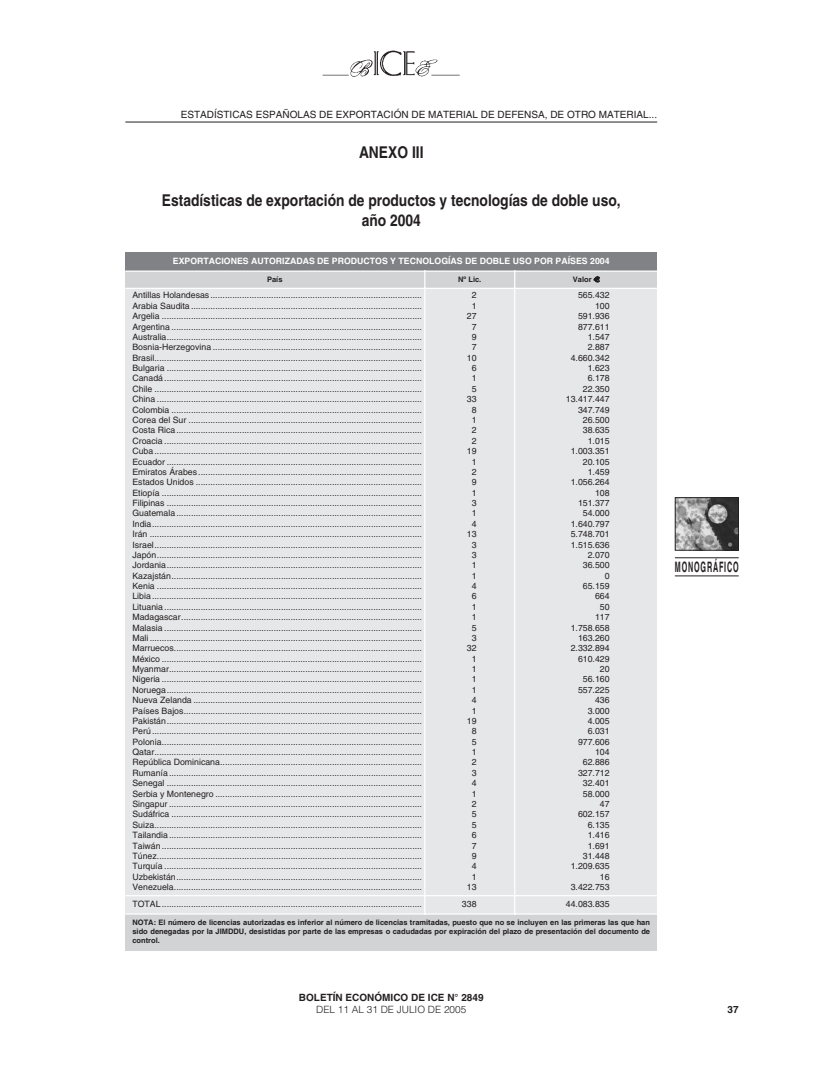
<style>
.page{position:relative;width:819px;height:1074px;background:#fff}
.page>*{position:absolute;margin:0;border:0;box-sizing:border-box;transform-origin:0 0}
.t1{font:700 16.25px/19.5px "Helvetica";color:#231f20;text-align:center;scale:.85 1}
.t2{font:700 14.38px "Helvetica";letter-spacing:.115em;color:#231f20;scale:.5 1}
.t3{font:10px "Helvetica";color:#231f20}
.t4{font:700 10px "Helvetica";color:#231f20}
.t5{font:300 10px "Helvetica";color:#231f20}
.t6{font:8.75px/10.4px "Helvetica";color:#231f20;text-align:justify}
.t7{font:700 8.75px "Helvetica";color:#fff}
.t8{font:700 7.5px/9px "Helvetica";color:#231f20;text-align:justify}
.s1{font-family:"Euro Logo";font-weight:400}
</style>
<div class="page">
<img style="left:322px;top:51px;width:138px;height:25px">
<hr style="left:674px;top:557px;width:64px;height:1px;background:#231f20">
<hr style="left:674px;top:575px;width:64px;height:1px;background:#231f20">
<svg style="left:125px;top:121px;width:614px;height:430px"></svg>
<div style="left:125px;top:253px;width:532px;height:18px;background:#808285"></div>
<div style="left:125px;top:271px;width:300px;height:17px;background:#d1d3d4"></div>
<div style="left:425px;top:271px;width:89px;height:17px;background:#d1d3d4"></div>
<div style="left:514px;top:271px;width:143px;height:17px;background:#d1d3d4"></div>
<div style="left:125px;top:288px;width:300px;height:607px;background:#e6e7e8"></div>
<div style="left:425px;top:288px;width:89px;height:607px;background:#e6e7e8"></div>
<div style="left:514px;top:288px;width:143px;height:607px;background:#e6e7e8"></div>
<div style="left:125px;top:895px;width:300px;height:19px;background:#e6e7e8"></div>
<div style="left:425px;top:895px;width:89px;height:19px;background:#e6e7e8"></div>
<div style="left:514px;top:895px;width:143px;height:19px;background:#e6e7e8"></div>
<div style="left:125px;top:914px;width:532px;height:36px;background:#d1d3d4"></div>
<hr style="left:424px;top:270px;width:1px;height:644px;background:#fff">
<hr style="left:514px;top:270px;width:1px;height:644px;background:#fff">
<hr style="left:125px;top:270px;width:532px;height:2px;background:#fff">
<hr style="left:125px;top:288px;width:532px;height:1px;background:#fff">
<hr style="left:125px;top:895px;width:532px;height:1px;background:#fff">
<hr style="left:125px;top:913px;width:532px;height:1px;background:#fff">
<p class="t3" style="left:181px;top:111px;width:478px">ESTADÍSTICAS ESPAÑOLAS DE EXPORTACIÓN DE MATERIAL DE DEFENSA, DE OTRO MATERIAL...</p>
<h1 class="t1" style="left:359px;top:144px;width:77px">ANEXO III</h1>
<h1 class="t1" style="left:162px;top:192px;width:541px">Estadísticas de exportación de productos y tecnologías de doble uso, año 2004</h1>
<p class="t7" style="left:173px;top:258px;width:438px">EXPORTACIONES AUTORIZADAS DE PRODUCTOS Y TECNOLOGÍAS DE DOBLE USO POR PAÍSES 2004</p>
<p class="t8" style="left:267px;top:275px;width:17px">País</p>
<p class="t8" style="left:458px;top:275px;width:25px">Nº Lic.</p>
<p class="t8" style="left:573px;top:275px;width:28px">Valor <span class="s1">t</span></p>
<p class="t6" style="left:132px;top:291px;width:291px">Antillas Holandesas.......................................................................................<br>Arabia Saudita...............................................................................................<br>Argelia ...........................................................................................................<br>Argentina .......................................................................................................<br>Australia.........................................................................................................<br>Bosnia-Herzegovina ......................................................................................<br>Brasil..............................................................................................................<br>Bulgaria .........................................................................................................<br>Canadá..........................................................................................................<br>Chile ..............................................................................................................<br>China .............................................................................................................<br>Colombia .......................................................................................................<br>Corea del Sur ................................................................................................<br>Costa Rica.....................................................................................................<br>Croacia ..........................................................................................................<br>Cuba..............................................................................................................<br>Ecuador .........................................................................................................<br>Emiratos Árabes............................................................................................<br>Estados Unidos .............................................................................................<br>Etiopía ...........................................................................................................<br>Filipinas .........................................................................................................<br>Guatemala.....................................................................................................<br>India...............................................................................................................<br>Irán ................................................................................................................<br>Israel..............................................................................................................<br>Japón.............................................................................................................<br>Jordania.........................................................................................................<br>Kazajstán.......................................................................................................<br>Kenia .............................................................................................................<br>Libia...............................................................................................................<br>Lituania..........................................................................................................<br>Madagascar...................................................................................................<br>Malasia ..........................................................................................................<br>Mali................................................................................................................<br>Marruecos......................................................................................................<br>México ...........................................................................................................<br>Myanmar........................................................................................................<br>Nigeria ...........................................................................................................<br>Noruega.........................................................................................................<br>Nueva Zelanda ..............................................................................................<br>Países Bajos..................................................................................................<br>Pakistán.........................................................................................................<br>Perú...............................................................................................................<br>Polonia...........................................................................................................<br>Qatar..............................................................................................................<br>República Dominicana...................................................................................<br>Rumanía........................................................................................................<br>Senegal .........................................................................................................<br>Serbia y Montenegro .....................................................................................<br>Singapur ........................................................................................................<br>Sudáfrica .......................................................................................................<br>Suiza..............................................................................................................<br>Tailandia........................................................................................................<br>Taiwán...........................................................................................................<br>Túnez.............................................................................................................<br>Turquía ..........................................................................................................<br>Uzbekistán.....................................................................................................<br>Venezuela......................................................................................................</p>
<p class="t6" style="left:467px;top:291px;width:11px;text-align:center">2<br>1<br>27<br>7<br>9<br>7<br>10<br>6<br>1<br>5<br>33<br>8<br>1<br>2<br>2<br>19<br>1<br>2<br>9<br>1<br>3<br>1<br>4<br>13<br>3<br>3<br>1<br>1<br>4<br>6<br>1<br>1<br>5<br>3<br>32<br>1<br>1<br>1<br>1<br>4<br>1<br>19<br>8<br>5<br>1<br>2<br>3<br>4<br>1<br>2<br>5<br>5<br>6<br>7<br>9<br>4<br>1<br>13</p>
<p class="t6" style="left:566px;top:291px;width:45px;text-align:right">565.432<br>100<br>591.936<br>877.611<br>1.547<br>2.887<br>4.660.342<br>1.623<br>6.178<br>22.350<br>13.417.447<br>347.749<br>26.500<br>38.635<br>1.015<br>1.003.351<br>20.105<br>1.459<br>1.056.264<br>108<br>151.377<br>54.000<br>1.640.797<br>5.748.701<br>1.515.636<br>2.070<br>36.500<br>0<br>65.159<br>664<br>50<br>117<br>1.758.658<br>163.260<br>2.332.894<br>610.429<br>20<br>56.160<br>557.225<br>436<br>3.000<br>4.005<br>6.031<br>977.606<br>104<br>62.886<br>327.712<br>32.401<br>58.000<br>47<br>602.157<br>6.135<br>1.416<br>1.691<br>31.448<br>1.209.635<br>16<br>3.422.753</p>
<p class="t6" style="left:132px;top:899px;width:291px">TOTAL...........................................................................................................</p>
<p class="t6" style="left:462px;top:899px;width:16px">338</p>
<p class="t6" style="left:566px;top:899px;width:45px">44.083.835</p>
<p class="t8" style="left:132px;top:918px;width:519px">NOTA: El número de licencias autorizadas es inferior al número de licencias tramitadas, puesto que no se incluyen en las primeras las que han sido denegadas por la JIMDDU, desistidas por parte de las empresas o cadudadas por expiración del plazo de presentación del documento de control.</p>
<h2 class="t2" style="left:674px;top:562px;width:129px">MONOGRÁFICO</h2>
<p class="t4" style="left:299px;top:993px;width:186px">BOLETÍN ECONÓMICO DE ICE N° 2849</p>
<p class="t5" style="left:316px;top:1005px;width:152px">DEL 11 AL 31 DE JULIO DE 2005</p>
<p class="t4" style="left:727px;top:1005px;width:13px">37</p>
</div>
